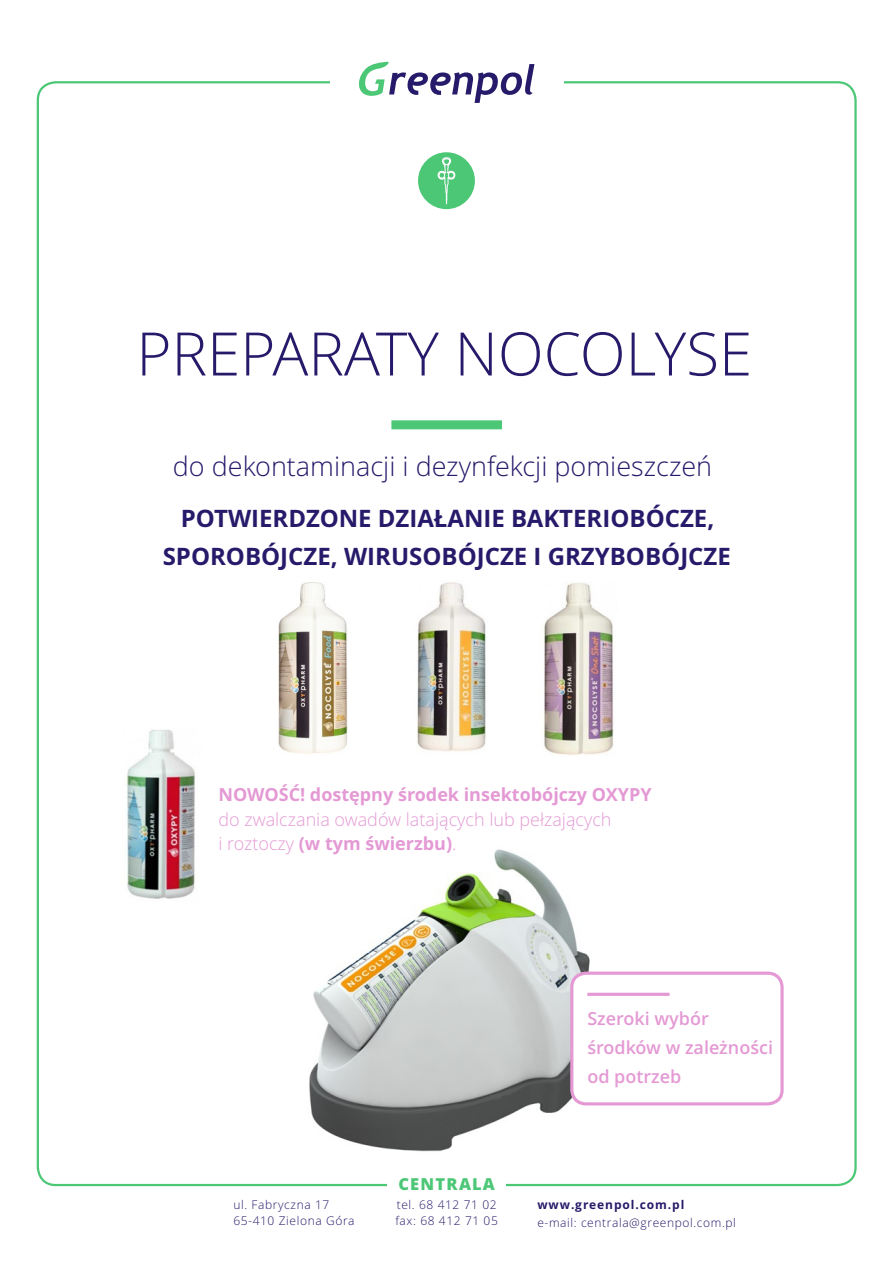
<style>
.page{position:relative;width:893px;height:1263px;background:#fff}
.page>*{position:absolute;margin:0;border:0;box-sizing:border-box;transform-origin:0 0}
.t1{font:300 60px "Open Sans";color:#261a6a}
.t2{font:300 27px "Open Sans";color:#261a6a}
.t3{font:700 24px "Open Sans";color:#261a6a}
.t4{font:300 18px/24.5px "Open Sans";color:#e499d4}
.t5{font:600 18px/29.1px "Open Sans";color:#e499d4}
.t6{font:700 18px "Open Sans";color:#e499d4}
.t7{font:800 16.5px "Open Sans";letter-spacing:.07em;color:#4cc776}
.t8{font:300 12px/16.2px "Open Sans";letter-spacing:.05em;color:#261a6a}
.t9{font:700 12px "Open Sans";letter-spacing:.075em;color:#261a6a}
.s1{font-weight:700}
</style>
<div class="page">
<svg style="left:359px;top:62px;width:175px;height:41px"></svg>
<img style="left:127px;top:730px;width:68px;height:169px">
<img style="left:278px;top:582px;width:70px;height:172px">
<img style="left:544px;top:582px;width:70px;height:173px">
<img style="left:417px;top:582px;width:69px;height:170px">
<img style="left:309px;top:849px;width:293px;height:303px">
<div style="left:391px;top:420px;width:111px;height:9px;background:#4cc776"></div>
<div style="left:570px;top:971px;width:214px;height:134px;background:#fff;border:3px solid #e499d4;border-radius:14px"></div>
<hr style="left:587px;top:993px;width:83px;height:3px;background:#e499d4">
<div style="left:418px;top:152px;width:57px;height:57px;background:#4cc776;border-radius:50%"></div>
<svg style="left:437px;top:157px;width:18px;height:53px"></svg>
<h1 class="t1" style="left:136px;top:330px;width:617px">PREPARATY NOCOLYSE</h1>
<h2 class="t2" style="left:173px;top:455px;width:541px">do dekontaminacji i dezynfekcji pomieszczeń</h2>
<h3 class="t3" style="left:181px;top:508px;width:535px">POTWIERDZONE DZIAŁANIE BAKTERIOBÓCZE,</h3>
<h3 class="t3" style="left:163px;top:547px;width:570px">SPOROBÓJCZE, WIRUSOBÓJCZE I GRZYBOBÓJCZE</h3>
<h3 class="t6" style="left:218px;top:787px;width:435px">NOWOŚĆ! dostępny środek insektobójczy OXYPY</h3>
<h3 class="t4" style="left:218px;top:809px;width:395px">do zwalczania owadów latających lub pełzających i roztoczy <span class="s1">(w tym świerzbu)</span>.</h3>
<h3 class="t7" style="left:398px;top:1177px;width:98px">CENTRALA</h3>
<h3 class="t5" style="left:587px;top:1005px;width:187px">Szeroki wybór środków w zależności od potrzeb</h3>
<p class="t8" style="left:233px;top:1197px;width:123px">ul. Fabryczna 17<br>65-410 Zielona Góra</p>
<p class="t8" style="left:395px;top:1197px;width:104px">tel. 68 412 71 02 fax: 68 412 71 05</p>
<p class="t9" style="left:537px;top:1199px;width:148px">www.greenpol.com.pl</p>
<p class="t8" style="left:537px;top:1215px;width:200px">e-mail: centrala@greenpol.com.pl</p>
</div>
